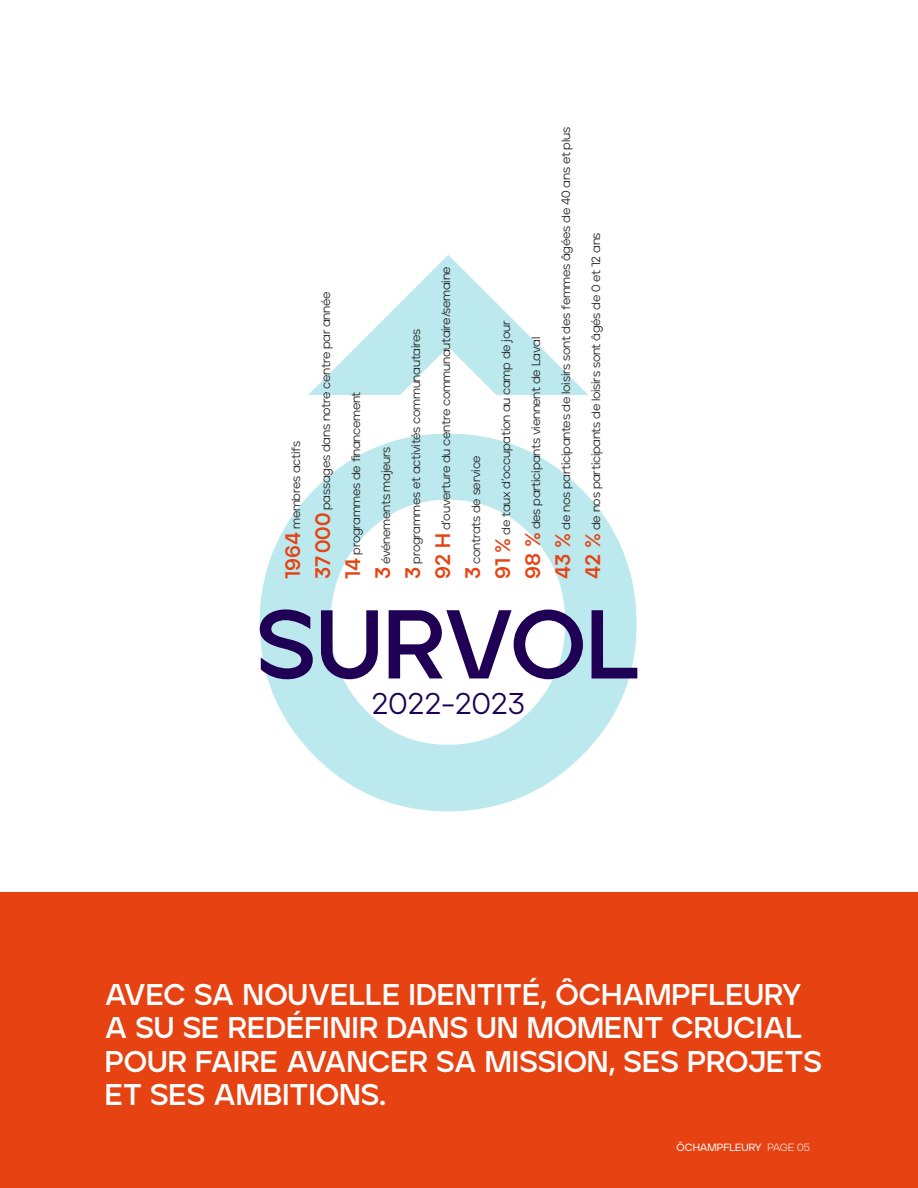
<style>
.page{position:relative;width:918px;height:1188px;background:#fff}
.page>*{position:absolute;margin:0;border:0;box-sizing:border-box;transform-origin:0 0}
.t1{font:700 97.5px "Jeko";letter-spacing:-.005em;color:#1f0054}
.t2{font:700 30px/33.6px "Jeko";color:#fff}
.t3{font:30px "Jeko";color:#1f0054}
.t4{font:12px "Jeko";letter-spacing:-.02em;color:#231f20}
.t5{font:500 10.5px "Jeko";color:#fff}
.s1{font-weight:700;font-size:21px;color:#e64212}
.s2{font-weight:300}
</style>
<div class="page">
<svg style="left:308px;top:255px;width:280px;height:140px"></svg>
<svg style="left:260px;top:434px;width:377px;height:377px"></svg>
<div style="left:0;top:892px;width:918px;height:296px;background:#e64212"></div>
<p class="t4" style="left:289px;top:579px;width:139px;rotate:-90deg"><span class="s1">1964</span> membres actifs</p>
<p class="t4" style="left:319px;top:579px;width:289px;rotate:-90deg"><span class="s1">37000</span> passages dans notre centre par année</p>
<p class="t4" style="left:349px;top:579px;width:189px;rotate:-90deg"><span class="s1">14</span> programmes de financement</p>
<p class="t4" style="left:379px;top:579px;width:134px;rotate:-90deg"><span class="s1">3</span> événements majeurs</p>
<p class="t4" style="left:409px;top:579px;width:252px;rotate:-90deg"><span class="s1">3</span> programmes et activités communautaires</p>
<p class="t4" style="left:439px;top:579px;width:314px;rotate:-90deg"><span class="s1">92 H</span> d’ouverture du centre communautaire/semaine</p>
<p class="t4" style="left:469px;top:579px;width:125px;rotate:-90deg"><span class="s1">3</span> contrats de service</p>
<p class="t4" style="left:499px;top:579px;width:260px;rotate:-90deg"><span class="s1">91 %</span> de taux d’occupation au camp de jour</p>
<p class="t4" style="left:529px;top:579px;width:243px;rotate:-90deg"><span class="s1">98 %</span> des participants viennent de Laval</p>
<p class="t4" style="left:559px;top:579px;width:453px;rotate:-90deg"><span class="s1">43 %</span> de nos participantes de loisirs sont des femmes âgées de 40 ans et plus</p>
<p class="t4" style="left:589px;top:579px;width:348px;rotate:-90deg"><span class="s1">42 %</span> de nos participants de loisirs sont âgés de 0 et 12 ans</p>
<h1 class="t1" style="left:256px;top:586px;width:386px">SURVOL</h1>
<h2 class="t3" style="left:371px;top:686px;width:155px">2022-2023</h2>
<h2 class="t2" style="left:105px;top:977px;width:719px">AVEC SA NOUVELLE IDENTITÉ, ÔCHAMPFLEURY A SU SE REDÉFINIR DANS UN MOMENT CRUCIAL POUR FAIRE AVANCER SA MISSION, SES PROJETS ET SES AMBITIONS.</h2>
<p class="t5" style="left:677px;top:1141px;width:135px">ÔCHAMPFLEURY <span class="s2">PAGE 05</span></p>
</div>
